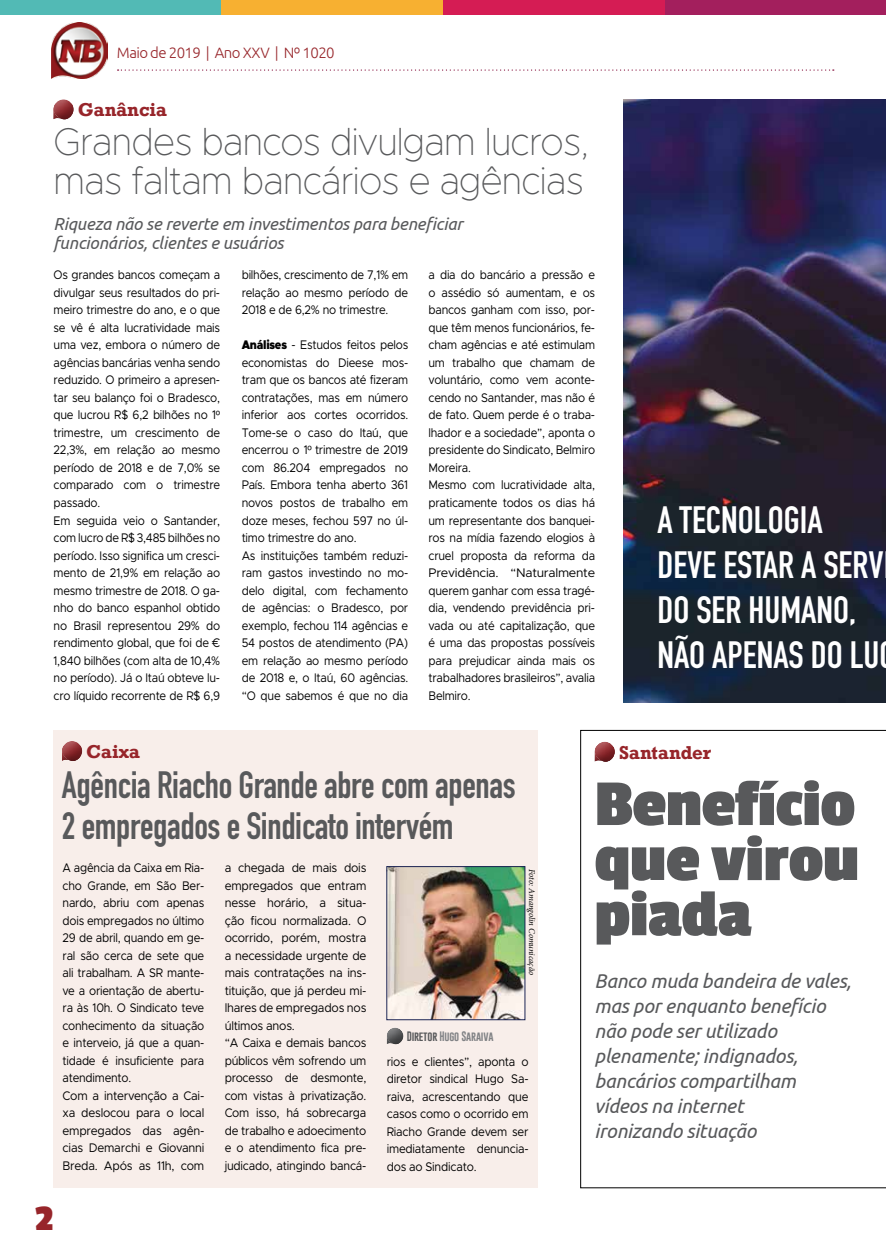
<style>
.page{position:relative;width:886px;height:1241px;background:#fff}
.page>*{position:absolute;margin:0;border:0;box-sizing:border-box;transform-origin:0 0}
.t1{font:700 68.38px/55px "Passion One";letter-spacing:-.01em;color:#58595b;text-align:justify}
.t2{font:100 38.75px/38.8px "Metropolis";letter-spacing:-.02em;color:#58595b;scale:.95 1}
.t3{font:700 37.5px/41.2px "DIN Condensed";letter-spacing:-.01em;color:#58595b}
.t4{font:700 37.5px/45px "DIN Condensed";color:#fff}
.t5{font:700 37.5px "Passion One";color:#97252a}
.t6{font:italic 20px/25px "Ubuntu";letter-spacing:-.01em;color:#58595b}
.t7{font:italic 17.5px/18.8px "Ubuntu";letter-spacing:-.01em;color:#58595b}
.t8{font:700 17.5px "Rockwell";color:#97252a}
.t9{font:300 15px "Ubuntu";letter-spacing:-.04em;color:#97252a}
.t10{font:12.5px/17.5px "Metropolis";letter-spacing:-.02em;color:#000;scale:.9 1}
.t11{font:12.5px/17.5px "Metropolis";letter-spacing:-.02em;color:#000;scale:.93 1}
.t12{font:12.5px/17.5px "Metropolis";letter-spacing:-.02em;color:#000;text-align:justify;scale:.91 1}
.t13{font:10px "Gobold";letter-spacing:-.02em;color:#808285}
.t14{font:italic 8.75px "Minion Pro";letter-spacing:-.015em;color:#000}
.s1{font-family:"Koz Go Pro"}
.s2{font-weight:900}
.s3{color:#58595b}
</style>
<div class="page">
<img style="left:624px;top:99px;width:262px;height:603px">
<div style="left:53px;top:730px;width:485px;height:457px;background:#f8eeea"></div>
<div style="left:52px;top:98px;width:23px;height:21px;background:#000;opacity:.75"></div>
<div style="left:664px;top:0;width:222px;height:14px;background:#a31f5d"></div>
<div style="left:0;top:0;width:221px;height:14px;background:#52bab5"></div>
<div style="left:221px;top:0;width:222px;height:14px;background:#f7b031"></div>
<div style="left:443px;top:0;width:221px;height:14px;background:#d51c54"></div>
<img style="left:52px;top:22px;width:56px;height:56px">
<svg style="left:118px;top:69px;width:716px;height:2px"></svg>
<img style="left:389px;top:868px;width:134px;height:149px">
<div style="left:387px;top:866px;width:138px;height:153px;border:1px solid #1c2454"></div>
<div style="left:387px;top:1027px;width:18px;height:17px;background:#000;opacity:.75"></div>
<div style="left:61px;top:739px;width:22px;height:22px;background:#000;opacity:.75"></div>
<svg style="left:580px;top:730px;width:306px;height:457px"></svg>
<p class="t9" style="left:117px;top:43px;width:219px">Maio de 2019 | Ano XXV | Nº 1020</p>
<h3 class="t8" style="left:78px;top:99px;width:91px">Ganância</h3>
<h2 class="t2" style="left:54px;top:122px;width:565px">Grandes bancos divulgam lucros, mas faltam bancários e agências</h2>
<h3 class="t7" style="left:54px;top:214px;width:411px">Riqueza não se reverte em investimentos para beneficiar funcionários, clientes e usuários</h3>
<p class="t10" style="left:54px;top:266px;width:187px">Os grandes bancos começam a divulgar seus resultados do pri&shy;meiro trimestre do ano, e o que se vê é alta lucratividade mais uma vez, embora o número de agências bancárias venha sendo reduzido. O primeiro a apresen&shy;tar seu balanço foi o Bradesco, que lucrou R$ 6,2 bilhões no 1<span class="s1">º </span>trimestre, um crescimento de<br>22,3%, em relação ao mesmo período de 2018 e de 7,0% se comparado com o trimestre passado.<br>Em seguida veio o Santander, com lucro de R$ 3,485 bilhões no período. Isso significa um cresci&shy;mento de 21,9% em relação ao mesmo trimestre de 2018. O ga&shy;nho do banco espanhol obtido no Brasil representou 29% do rendimento global, que foi de €<br>1,840 bilhões (com alta de 10,4% no período). Já o Itaú obteve lu&shy;cro líquido recorrente de R$ 6,9</p>
<h3 class="t8" style="left:86px;top:740px;width:55px">Caixa</h3>
<p class="t10" style="left:242px;top:266px;width:187px;text-align:justify">bilhões, crescimento de 7,1% em relação ao mesmo período de 2018 e de 6,2% no trimestre.</p>
<p class="t10" style="left:242px;top:336px;width:187px"><span class="s2">Análises</span> - Estudos feitos pelos economistas do Dieese mos&shy;tram que os bancos até fizeram contratações, mas em número inferior aos cortes ocorridos.<br>Tome-se o caso do Itaú, que encerrou o 1<span class="s1">º</span> trimestre de 2019 com 86.204 empregados no<br>País. Embora tenha aberto 361 novos postos de trabalho em doze meses, fechou 597 no úl&shy;timo trimestre do ano.<br>As instituições também reduzi&shy;ram gastos investindo no mo&shy;delo digital, com fechamento de agências: o Bradesco, por exemplo, fechou 114 agências e<br>54 postos de atendimento (PA) em relação ao mesmo período de 2018 e, o Itaú, 60 agências. “O que sabemos é que no dia</p>
<p class="t10" style="left:428px;top:266px;width:187px">a dia do bancário a pressão e o assédio só aumentam, e os bancos ganham com isso, por&shy;que têm menos funcionários, fe&shy;cham agências e até estimulam um trabalho que chamam de voluntário, como vem aconte&shy;cendo no Santander, mas não é de fato. Quem perde é o traba&shy;lhador e a sociedade”, aponta o presidente do Sindicato, Belmiro<br>Moreira.<br>Mesmo com lucratividade alta, praticamente todos os dias há um representante dos banquei&shy;ros na mídia fazendo elogios à cruel proposta da reforma da<br>Previdência. “Naturalmente querem ganhar com essa tragé&shy;dia, vendendo previdência pri&shy;vada ou até capitalização, que é uma das propostas possíveis para prejudicar ainda mais os trabalhadores brasileiros”, avalia<br>Belmiro.</p>
<h3 class="t4" style="left:657px;top:497px;width:228px">A TECNOLOGIA<br>DEVE ESTAR A SERV<br>DO SER HUMANO,<br>NÃO APENAS DO LU</h3>
<h3 class="t8" style="left:619px;top:740px;width:94px">Santander</h3>
<h3 class="t3" style="left:62px;top:763px;width:455px">Agência Riacho Grande abre com apenas<br>2 empregados e Sindicato intervém</h3>
<p class="t11" style="left:225px;top:859px;width:154px">a chegada de mais dois empregados que entram nesse horário, a situa&shy;ção ficou normalizada. O ocorrido, porém, mostra a necessidade urgente de mais contratações na ins&shy;tituição, que já perdeu mi&shy;lhares de empregados nos últimos anos.<br>“A Caixa e demais bancos públicos vêm sofrendo um processo de desmonte, com vistas à privatização.<br>Com isso, há sobrecarga de trabalho e adoecimento e o atendimento fica pre&shy;judicado, atingindo bancá-</p>
<p class="t10" style="left:63px;top:859px;width:159px">A agência da Caixa em Ria&shy;cho Grande, em São Ber&shy;nardo, abriu com apenas dois empregados no último<br>29 de abril, quando em ge&shy;ral são cerca de sete que ali trabalham. A SR mante&shy;ve a orientação de abertu&shy;ra às 10h. O Sindicato teve conhecimento da situação e interveio, já que a quan&shy;tidade é insuficiente para atendimento.<br>Com a intervenção a Cai&shy;xa deslocou para o local empregados das agên&shy;cias Demarchi e Giovanni<br>Breda. Após as 11h, com</p>
<p class="t14" style="left:538px;top:869px;width:107px;rotate:90deg">Foto: Amangolin Comunicação</p>
<p class="t13" style="left:407px;top:1029px;width:88px"><span class="s3">Diretor</span> Hugo Saraiva</p>
<p class="t12" style="left:387px;top:1052px;width:157px">rios e clientes”, aponta o diretor sindical Hugo Sa&shy;raiva, acrescentando que casos como o ocorrido em Riacho Grande devem ser imediatamente denuncia&shy;dos ao Sindicato.</p>
<h3 class="t5" style="left:36px;top:1198px;width:19px">2</h3>
<h1 class="t1" style="left:594px;top:775px;width:266px">Benefício que virou piada</h1>
<h3 class="t6" style="left:594px;top:967px;width:258px">Banco muda bandeira de vales, mas por enquanto benefício não pode ser utilizado plenamente; indignados, bancários compartilham vídeos na internet<br>ironizando situação</h3>
</div>
